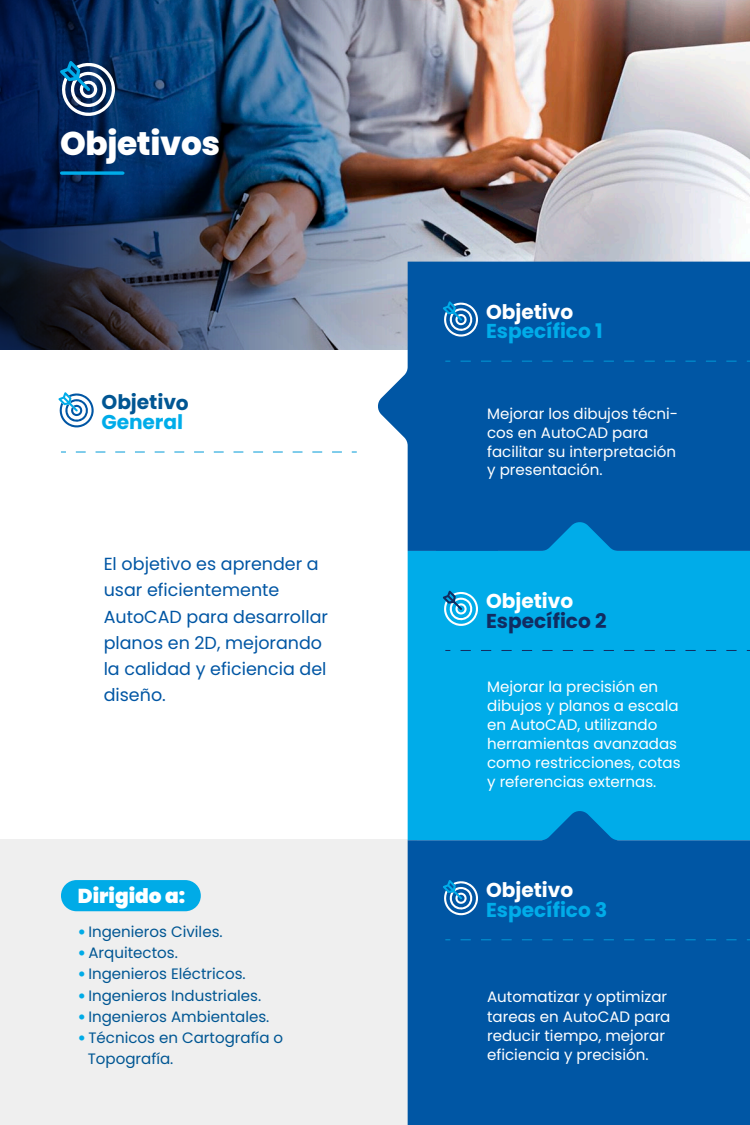
<style>
.page{position:relative;width:750px;height:1125px;background:#fff}
.page>*{position:absolute;margin:0;border:0;box-sizing:border-box;transform-origin:0 0}
.t1{font:800 32.88px "Poppins";letter-spacing:-.01em;color:#fff}
.t2{font:700 20.12px "Poppins";color:#00ace9}
.t3{font:700 20.12px "Poppins";color:#fff}
.t4{font:700 20.12px "Poppins";color:#112c61}
.t5{font:900 20.12px "Poppins";color:#fff}
.t6{font:700 20.12px "Poppins";color:#005693}
.t7{font:17.5px/26.2px "Poppins";color:#0056a4}
.t8{font:15.12px/18.9px "Poppins";color:#fff}
.t9{font:15.12px/21.2px "Poppins";color:#005693}
.s1{font-weight:900;color:#00abe7}
</style>
<div class="page">
<img style="left:0;top:0;width:750px;height:350px">
<div style="left:0;top:839px;width:416px;height:286px;background:#efefef"></div>
<svg style="left:62px;top:171px;width:61px;height:4px"></svg>
<svg style="left:60px;top:61px;width:55px;height:55px"></svg>
<svg style="left:58px;top:392px;width:36px;height:35px"></svg>
<svg style="left:76px;top:452px;width:281px;height:1px"></svg>
<svg style="left:377px;top:262px;width:373px;height:289px;background:#1261a9"></svg>
<svg style="left:408px;top:521px;width:342px;height:289px;background:#00a3e2"></svg>
<svg style="left:408px;top:810px;width:342px;height:315px;background:#005daa"></svg>
<svg style="left:443px;top:301px;width:35px;height:36px"></svg>
<svg style="left:461px;top:361px;width:289px;height:1px"></svg>
<svg style="left:443px;top:591px;width:35px;height:35px"></svg>
<svg style="left:461px;top:650px;width:289px;height:1px"></svg>
<svg style="left:443px;top:880px;width:35px;height:35px"></svg>
<svg style="left:461px;top:939px;width:289px;height:1px"></svg>
<div style="left:61px;top:880px;width:140px;height:31px;background:#00abe7;border-radius:16px"></div>
<h1 class="t1" style="left:60px;top:124px;width:162px">Objetivos</h1>
<h2 class="t6" style="left:102px;top:390px;width:89px;rotate:1deg">Objetivo</h2>
<h2 class="t2" style="left:102px;top:410px;width:83px;rotate:1deg">General</h2>
<p class="t7" style="left:104px;top:551px;width:226px">El objetivo es aprender a usar eficientemente<br>AutoCAD para desarrollar planos en 2D, mejorando la calidad y eficiencia del diseño.</p>
<h2 class="t5" style="left:78px;top:884px;width:109px">Dirigido a:</h2>
<p class="t9" style="left:78px;top:921px;width:146px"><span class="s1">•</span> Ingenieros Civiles.</p>
<p class="t9" style="left:78px;top:942px;width:102px"><span class="s1">•</span> Arquitectos.</p>
<p class="t9" style="left:78px;top:963px;width:169px"><span class="s1">•</span> Ingenieros Eléctricos.</p>
<p class="t9" style="left:78px;top:985px;width:185px"><span class="s1">•</span> Ingenieros Industriales.</p>
<p class="t9" style="left:78px;top:1006px;width:193px"><span class="s1">•</span> Ingenieros Ambientales.</p>
<p class="t9" style="left:88px;top:1027px;width:197px;text-indent:-10px"><span class="s1">•</span> Técnicos en Cartografía o<br>Topografía.</p>
<h2 class="t3" style="left:486px;top:300px;width:89px">Objetivo</h2>
<h2 class="t2" style="left:486px;top:320px;width:118px">Específico 1</h2>
<p class="t8" style="left:487px;top:404px;width:193px">Mejorar los dibujos técni&shy;cos en AutoCAD para facilitar su interpretación y presentación.</p>
<h2 class="t3" style="left:486px;top:589px;width:89px">Objetivo</h2>
<h2 class="t4" style="left:486px;top:609px;width:122px">Específico 2</h2>
<p class="t8" style="left:487px;top:678px;width:195px">Mejorar la precisión en dibujos y planos a escala en AutoCAD, utilizando herramientas avanzadas como restricciones, cotas y referencias externas.</p>
<h2 class="t3" style="left:486px;top:878px;width:89px">Objetivo</h2>
<h2 class="t2" style="left:486px;top:898px;width:123px">Específico 3</h2>
<p class="t8" style="left:487px;top:987px;width:185px;line-height:19.4px">Automatizar y optimizar tareas en AutoCAD para reducir tiempo, mejorar eficiencia y precisión.</p>
</div>
